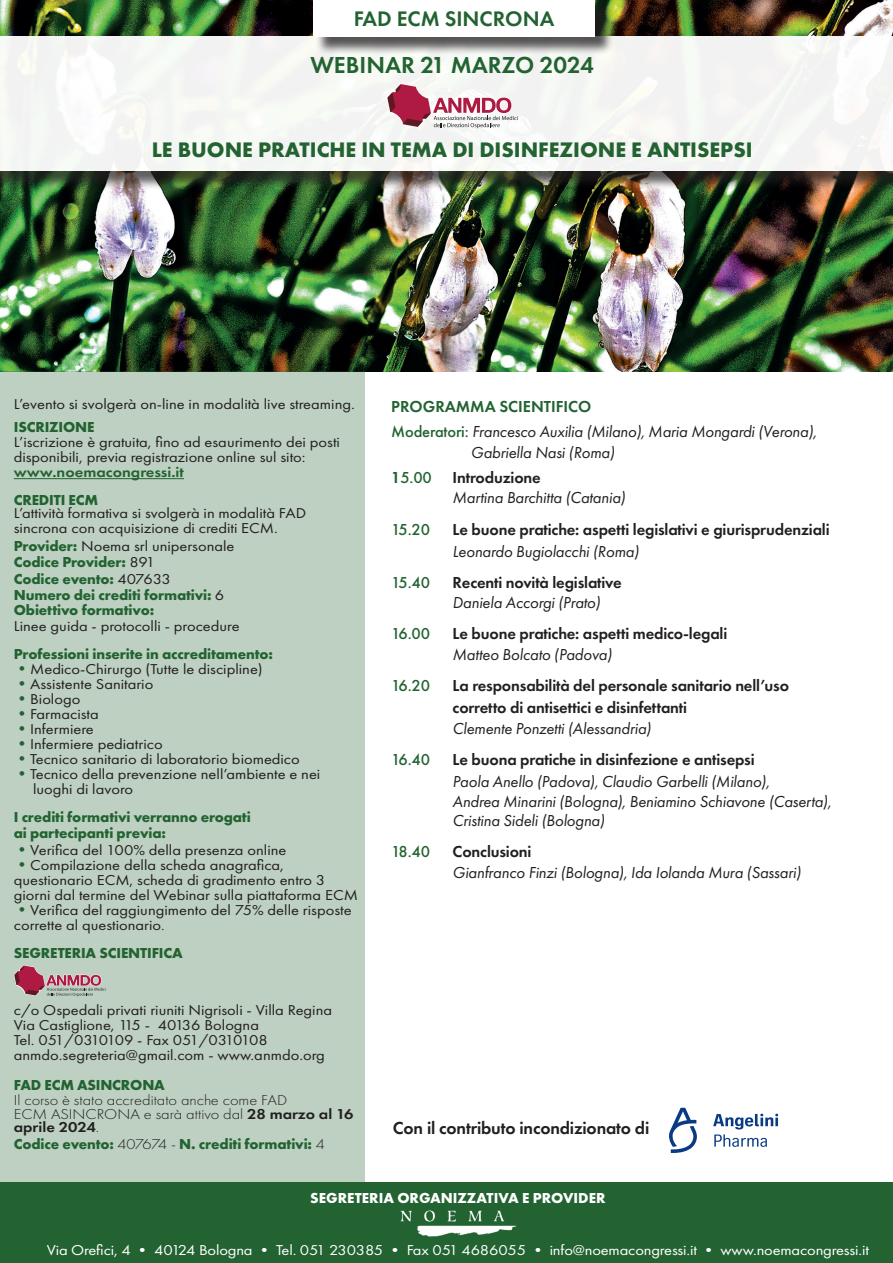
<style>
.page{position:relative;width:893px;height:1263px;background:#fff}
.page>*{position:absolute;margin:0;border:0;box-sizing:border-box;transform-origin:0 0}
.t1{font:600 24px "Futura PT";color:#226331}
.t2{font:700 21.75px "Futura PT";color:#226331}
.t3{font:600 21.75px "Futura PT";color:#226331}
.t4{font:600 18px "Futura PT";letter-spacing:-.01em;color:#231f20}
.t5{font:italic 16.5px/25px "Futura PT";letter-spacing:-.01em;color:#231f20}
.t6{font:600 16.5px/22.5px "Futura PT";letter-spacing:-.01em;color:#231f20}
.t7{font:500 16.5px "Futura PT";letter-spacing:-.065em;color:#226331}
.t8{font:700 15px/15.8px "Futura PT";letter-spacing:-.01em;color:#226331}
.t9{font:700 15px "Futura PT";color:#fff}
.t10{font:14.85px/15px "Futura PT";color:#231f20;scale:1.11 1}
.t11{font:14.85px "Futura PT";letter-spacing:-.01em;color:#fff;scale:1.11 1}
.t12{font:300 14.85px/13.5px "Futura PT";color:#231f20;scale:1.11 1}
.t13{font:600 14.85px "Futura PT";color:#226331;scale:1.11 1}
.s1{font-weight:700;font-size:15px;color:#226331}
.s2{font-weight:400;font-size:14.85px;color:#231f20}
.s3{font-weight:300;font-size:16.5px;color:#226331}
.s4{font-size:13.5px}
.s5{font-weight:600}
.s6{font-weight:300;font-size:14.85px;color:#231f20}
.s7{font-weight:600;font-style:normal;color:#226331}
.s8{font-weight:500;font-style:normal;color:#226331}
.s9{font-weight:600;font-style:normal}
</style>
<div class="page">
<img style="left:0;top:0;width:893px;height:371px">
<div style="left:0;top:39px;width:893px;height:151px;background:#231f20;opacity:.75"></div>
<div style="left:0;top:36px;width:893px;height:135px;background:#f4f5f3"></div>
<div style="left:315px;top:0;width:299px;height:55px;background:#231f20;opacity:.75"></div>
<div style="left:313px;top:0;width:282px;height:36px;background:#fff"></div>
<div style="left:0;top:1182px;width:893px;height:81px;background:#226331"></div>
<img style="left:400px;top:1210px;width:116px;height:27px">
<svg style="left:387px;top:84px;width:131px;height:44px"></svg>
<div style="left:0;top:371px;width:364px;height:811px;background:#bdd0c1"></div>
<hr style="left:14px;top:478px;width:170px;height:1px;background:#226331">
<svg style="left:14px;top:965px;width:92px;height:31px"></svg>
<svg style="left:669px;top:1108px;width:28px;height:45px"></svg>
<svg style="left:713px;top:1114px;width:65px;height:33px"></svg>
<h2 class="t3" style="left:354px;top:5px;width:202px">FAD ECM SINCRONA</h2>
<h1 class="t1" style="left:310px;top:50px;width:285px">WEBINAR 21 MARZO 2024</h1>
<h2 class="t2" style="left:152px;top:135px;width:602px">LE BUONE PRATICHE IN TEMA DI DISINFEZIONE E ANTISEPSI</h2>
<p class="t10" style="left:14px;top:396px;width:309px">L’evento si svolgerà on-line in modalità live streaming.</p>
<p class="t8" style="left:14px;top:419px;width:82px">ISCRIZIONE</p>
<p class="t10" style="left:14px;top:435px;width:295px">L’iscrizione è gratuita, fino ad esaurimento dei posti disponibili, previa registrazione online sul sito:</p>
<p class="t13" style="left:14px;top:463px;width:155px">www.noemacongressi.it</p>
<p class="t8" style="left:14px;top:492px;width:86px">CREDITI ECM</p>
<p class="t10" style="left:14px;top:506px;width:265px">L’attività formativa si svolgerà in modalità FAD sincrona con acquisizione di crediti ECM.</p>
<p class="t10" style="left:14px;top:539px;width:200px"><span class="s1">Provider:</span> Noema srl unipersonale</p>
<p class="t8" style="left:14px;top:554px;width:212px">Codice Provider: <span class="s2">891<br></span>Codice evento: <span class="s2">407633<br></span>Numero dei crediti formativi: <span class="s2">6<br></span>Obiettivo formativo:</p>
<p class="t10" style="left:14px;top:618px;width:205px">Linee guida - protocolli - procedure</p>
<p class="t8" style="left:14px;top:645px;width:261px">Professioni inserite in accreditamento:</p>
<p class="t10" style="left:14px;top:661px;width:226px"><span class="s3">•</span>Medico-Chirurgo (Tutte le discipline)</p>
<p class="t10" style="left:14px;top:676px;width:127px"><span class="s3">•</span>Assistente Sanitario</p>
<p class="t10" style="left:14px;top:691px;width:61px"><span class="s3">•</span>Biologo</p>
<p class="t10" style="left:14px;top:706px;width:78px"><span class="s3">•</span>Farmacista</p>
<p class="t10" style="left:14px;top:721px;width:74px"><span class="s3">•</span>Infermiere</p>
<p class="t10" style="left:14px;top:736px;width:136px"><span class="s3">•</span>Infermiere pediatrico</p>
<p class="t10" style="left:14px;top:751px;width:259px"><span class="s3">•</span>Tecnico sanitario di laboratorio biomedico</p>
<p class="t10" style="left:33px;top:766px;width:260px;text-indent:-19px"><span class="s3">•</span>Tecnico della prevenzione nell’ambiente e nei luoghi di lavoro</p>
<p class="t8" style="left:14px;top:809px;width:238px;line-height:16.2px">I crediti formativi verranno erogati ai partecipanti previa:</p>
<p class="t10" style="left:14px;top:842px;width:247px"><span class="s3">•</span>Verifica del 100% della presenza online</p>
<p class="t10" style="left:14px;top:857px;width:311px"><span class="s3">•</span>Compilazione della scheda anagrafica, questionario ECM, scheda di gradimento entro 3 giorni dal termine del Webinar sulla piattaforma ECM</p>
<p class="t10" style="left:14px;top:902px;width:306px"><span class="s3">•</span>Verifica del raggiungimento del 75% delle risposte corrette al questionario<span class="s4">.</span></p>
<p class="t8" style="left:14px;top:944px;width:170px">SEGRETERIA SCIENTIFICA</p>
<p class="t10" style="left:14px;top:1002px;width:288px">c/o Ospedali privati riuniti Nigrisoli - Villa Regina Via Castiglione, 115 - 40136 Bologna<br>Tel. 051/0310109 - Fax 051/0310108 anmdo.segreteria@gmail.com - www.anmdo.org</p>
<p class="t8" style="left:14px;top:1077px;width:153px">FAD ECM ASINCRONA</p>
<p class="t12" style="left:14px;top:1094px;width:307px">Il corso è stato accreditato anche come FAD<br>ECM ASINCRONA e sarà attivo dal <span class="s5">28 marzo al 16 aprile 2024</span>.</p>
<p class="t8" style="left:14px;top:1135px;width:313px">Codice evento: <span class="s6">407674 -</span> N. crediti formativi: <span class="s6">4</span></p>
<p class="t5" style="left:391px;top:394px;width:427px"><span class="s7">PROGRAMMA SCIENTIFICO<br></span><span class="s8">Moderatori:</span> Francesco Auxilia (Milano), Maria Mongardi (Verona),</p>
<p class="t5" style="left:391px;top:440px;width:225px;text-indent:80px">Gabriella Nasi (Roma)<br><span class="s7">1</span><span class="s8">5.00</span> <span class="s9">Introduzione</span></p>
<p class="t5" style="left:453px;top:485px;width:174px">Martina Barchitta (Catania)</p>
<p class="t7" style="left:391px;top:519px;width:40px">15.20</p>
<p class="t6" style="left:453px;top:517px;width:378px">Le buone pratiche: aspetti legislativi e giurisprudenziali</p>
<p class="t5" style="left:453px;top:538px;width:188px">Leonardo Bugiolacchi (Roma)</p>
<p class="t7" style="left:391px;top:572px;width:40px">15.40</p>
<p class="t6" style="left:453px;top:571px;width:171px">Recenti novità legislative</p>
<p class="t5" style="left:453px;top:590px;width:149px">Daniela Accorgi (Prato)</p>
<p class="t7" style="left:391px;top:624px;width:40px">16.00</p>
<p class="t6" style="left:453px;top:622px;width:276px">Le buone pratiche: aspetti medico-legali</p>
<p class="t5" style="left:453px;top:641px;width:161px">Matteo Bolcato (Padova)</p>
<p class="t7" style="left:391px;top:675px;width:40px">16.20</p>
<p class="t6" style="left:453px;top:674px;width:338px">La responsabilità del personale sanitario nell’uso corretto di antisettici e disinfettanti</p>
<p class="t5" style="left:453px;top:716px;width:200px">Clemente Ponzetti (Alessandria)</p>
<p class="t7" style="left:391px;top:750px;width:40px">16.40</p>
<p class="t6" style="left:453px;top:748px;width:303px">Le buona pratiche in disinfezione e antisepsi</p>
<p class="t5" style="left:453px;top:772px;width:380px;line-height:19.5px">Paola Anello (Padova), Claudio Garbelli (Milano),<br>Andrea Minarini (Bologna), Beniamino Schiavone (Caserta),<br>Cristina Sideli (Bologna)</p>
<p class="t7" style="left:391px;top:842px;width:40px">18.40</p>
<p class="t6" style="left:453px;top:840px;width:80px">Conclusioni</p>
<p class="t5" style="left:453px;top:859px;width:350px">Gianfranco Finzi (Bologna), Ida Iolanda Mura (Sassari)</p>
<p class="t4" style="left:393px;top:1116px;width:258px">Con il contributo incondizionato di</p>
<p class="t9" style="left:310px;top:1188px;width:297px">SEGRETERIA ORGANIZZATIVA E PROVIDER</p>
<p class="t11" style="left:47px;top:1241px;width:742px">Via Orefici, 4 • 40124 Bologna • Tel. 051 230385 • Fax 051 4686055 • info@noemacongressi.it • www.noemacongressi.it</p>
</div>
